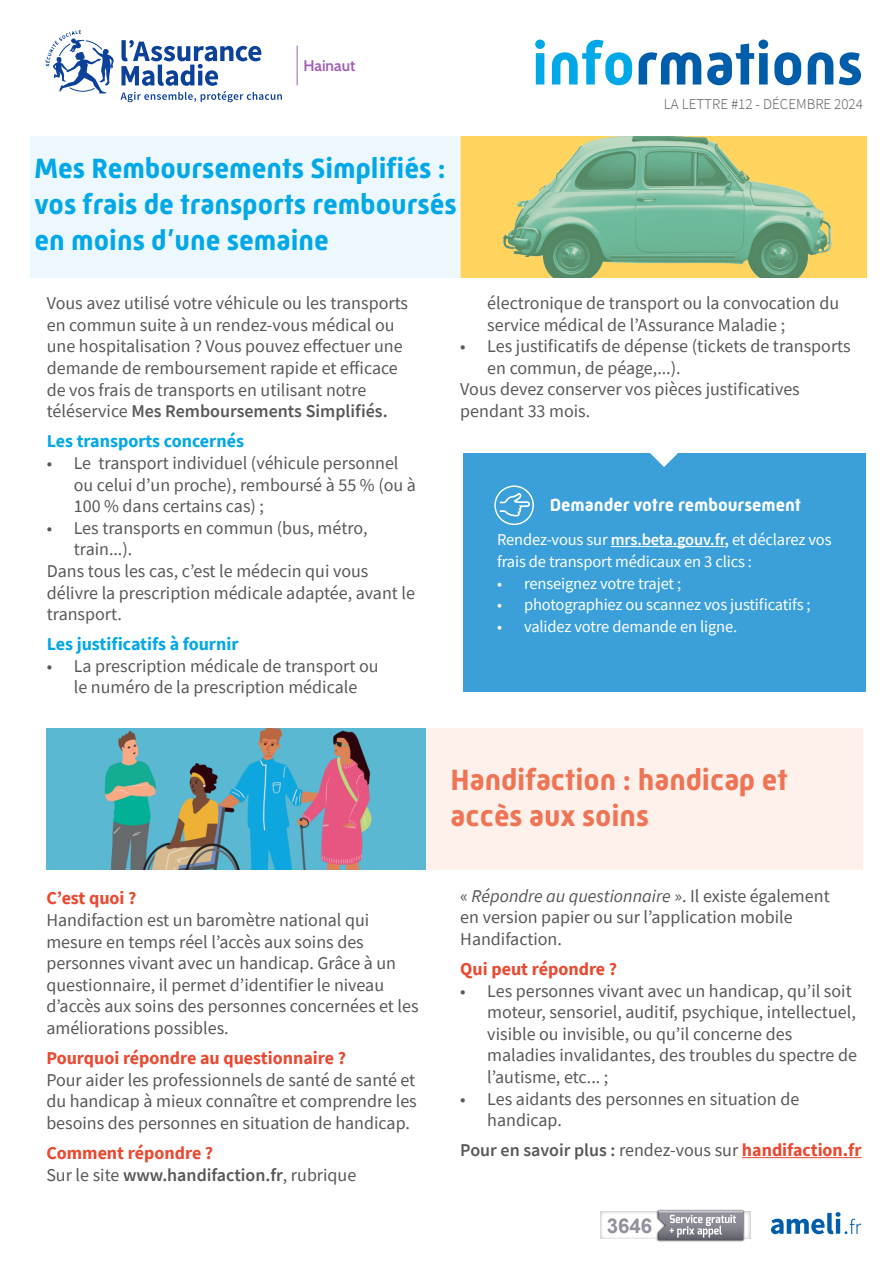
<style>
.page{position:relative;width:893px;height:1263px;background:#fff}
.page>*{position:absolute;margin:0;border:0;box-sizing:border-box;transform-origin:0 0}
.t1{font:700 60px "Mic 32 New";color:#005da9}
.t2{font:700 30px/36px "Mic 32 New";color:#ee7455}
.t3{font:700 28.5px/36px "Mic 32 New";color:#00a8e7}
.t4{font:700 20.4px "Arial";color:#91919b}
.t5{font:18px/21.6px "Source Sans Pro";color:#595857}
.t6{font:18px/21.6px "Source Sans Pro";color:#585756}
.t7{font:700 18px "Source Sans Pro";color:#e94931}
.t8{font:600 18px/21.6px "Source Sans Pro";color:#585756}
.t9{font:700 18px "Source Sans Pro";color:#00a8e7}
.t10{font:600 18px "Source Sans Pro";color:#585856}
.t11{font:700 18px "Mic 32 New";color:#fff}
.t12{font:16.5px/21.6px "Source Sans Pro";letter-spacing:-.01em;color:#fff}
.t13{font:600 15.45px "Cabin";color:#a05bb6}
.t14{font:300 15px "Source Sans Pro";color:#575756}
.s1{color:#00a8e7}
.s2{font-weight:600}
.s3{font-weight:700;color:#e94931}
.s4{font-weight:400}
.s5{font-style:italic}
.s6{font-weight:400;color:#585756}
</style>
<div class="page">
<div style="left:600px;top:1211px;width:150px;height:28px;background:linear-gradient(to bottom,#fdfdfd,#fcfcfc)"></div>
<img style="left:656px;top:1209px;width:90px;height:33px">
<svg style="left:658px;top:1211px;width:85px;height:29px;background:#9a9aa2"></svg>
<svg style="left:121px;top:40px;width:161px;height:62px"></svg>
<svg style="left:45px;top:30px;width:69px;height:64px"></svg>
<hr style="left:297px;top:45px;width:1px;height:40px;background:#a05bb6">
<svg style="left:771px;top:1212px;width:90px;height:22px"></svg>
<div style="left:30px;top:136px;width:833px;height:141px;background:#ecf7fe"></div>
<div style="left:74px;top:728px;width:789px;height:142px;background:#fef0ea"></div>
<img style="left:47px;top:728px;width:378px;height:142px">
<img style="left:460px;top:136px;width:407px;height:141px">
<hr style="left:742px;top:1157px;width:120px;height:1px;background:#e94931">
<div style="left:463px;top:454px;width:402px;height:238px;background:#3ba0da"></div>
<hr style="left:611px;top:546px;width:113px;height:1px;background:#fff">
<div style="left:494px;top:485px;width:40px;height:40px;border:1px solid #fff;border-radius:50%"></div>
<svg style="left:500px;top:493px;width:30px;height:23px"></svg>
<svg style="left:647px;top:453px;width:34px;height:14px"></svg>
<p class="t13" style="left:303px;top:53px;width:53px">Hainaut</p>
<h3 class="t3" style="left:35px;top:151px;width:424px">Mes Remboursements Simplifiés : vos frais de transports remboursés en moins d’une semaine</h3>
<h1 class="t1" style="left:532px;top:30px;width:333px"><span class="s1">info</span>rmations</h1>
<p class="t14" style="left:664px;top:95px;width:201px">LA LETTRE #12 - DÉCEMBRE 2024</p>
<p class="t5" style="left:47px;top:292px;width:363px">Vous avez utilisé votre véhicule ou les transports en commun suite à un rendez-vous médical ou une hospitalisation ? Vous pouvez effectuer une demande de remboursement rapide et efficace de vos frais de transports en utilisant notre téléservice <span class="s2">Mes Remboursements Simplifiés.</span></p>
<p class="t9" style="left:47px;top:429px;width:199px">Les transports concernés</p>
<p class="t5" style="left:74px;top:452px;width:344px;text-indent:-27px">• Le transport individuel (véhicule personnel ou celui d’un proche), remboursé à 55 % (ou à<br>100 % dans certains cas) ;</p>
<p class="t5" style="left:47px;top:517px;width:322px">• Les transports en commun (bus, métro,</p>
<p class="t5" style="left:74px;top:538px;width:60px">train...).</p>
<p class="t5" style="left:47px;top:560px;width:323px">Dans tous les cas, c’est le médecin qui vous</p>
<p class="t5" style="left:47px;top:582px;width:370px">délivre la prescription médicale adaptée, avant le</p>
<p class="t5" style="left:47px;top:603px;width:77px">transport.</p>
<p class="t9" style="left:47px;top:632px;width:193px">Les justificatifs à fournir</p>
<p class="t5" style="left:47px;top:655px;width:333px;text-align:center">• La prescription médicale de transport ou le numéro de la prescription médicale</p>
<p class="t7" style="left:46px;top:886px;width:92px">C’est quoi ?</p>
<p class="t6" style="left:46px;top:909px;width:374px">Handifaction est un baromètre national qui mesure en temps réel l’accès aux soins des personnes vivant avec un handicap. Grâce à un questionnaire, il permet d’identifier le niveau d’accès aux soins des personnes concernées et les améliorations possibles.</p>
<p class="t7" style="left:46px;top:1046px;width:301px">Pourquoi répondre au questionnaire ?</p>
<p class="t6" style="left:46px;top:1069px;width:372px;text-align:justify">Pour aider les professionnels de santé de santé et du handicap à mieux connaître et comprendre les besoins des personnes en situation de handicap.</p>
<p class="t8" style="left:46px;top:1142px;width:311px"><span class="s3">Comment répondre ?<br></span><span class="s4">Sur le site</span> www.handifaction.fr<span class="s4">, rubrique</span></p>
<p class="t5" style="left:487px;top:292px;width:353px">électronique de transport ou la convocation du service médical de l’Assurance Maladie ;</p>
<p class="t5" style="left:460px;top:335px;width:392px">• Les justificatifs de dépense (tickets de transports</p>
<p class="t5" style="left:487px;top:357px;width:195px">en commun, de péage,...).</p>
<p class="t5" style="left:460px;top:379px;width:341px">Vous devez conserver vos pièces justificatives</p>
<p class="t5" style="left:460px;top:400px;width:131px">pendant 33 mois.</p>
<p class="t11" style="left:550px;top:495px;width:253px">Demander votre remboursement</p>
<p class="t12" style="left:497px;top:529px;width:336px">Rendez-vous sur <span class="s2">mrs.beta.gouv.fr,</span> et déclarez vos frais de transport médicaux en 3 clics :</p>
<p class="t12" style="left:497px;top:572px;width:186px">• renseignez votre trajet ;</p>
<p class="t12" style="left:497px;top:594px;width:315px">• photographiez ou scannez vos justificatifs ;</p>
<p class="t12" style="left:497px;top:615px;width:241px">• validez votre demande en ligne.</p>
<h2 class="t2" style="left:450px;top:762px;width:339px">Handifaction : handicap et accès aux soins</h2>
<p class="t6" style="left:460px;top:885px;width:371px">« <span class="s5">Répondre au questionnaire</span> ». Il existe également en version papier ou sur l’application mobile<br>Handifaction.</p>
<p class="t7" style="left:460px;top:957px;width:158px">Qui peut répondre ?</p>
<p class="t6" style="left:487px;top:980px;width:371px;text-indent:-27px">• Les personnes vivant avec un handicap, qu’il soit moteur, sensoriel, auditif, psychique, intellectuel, visible ou invisible, ou qu’il concerne des maladies invalidantes, des troubles du spectre de l’autisme, etc... ;</p>
<p class="t6" style="left:487px;top:1088px;width:313px;text-indent:-27px">• Les aidants des personnes en situation de handicap.</p>
<p class="t10" style="left:460px;top:1138px;width:403px">Pour en savoir plus : <span class="s6">rendez-vous sur</span> <span class="s3">handifaction.fr</span></p>
<p class="t4" style="left:607px;top:1212px;width:47px">3646</p>
</div>
